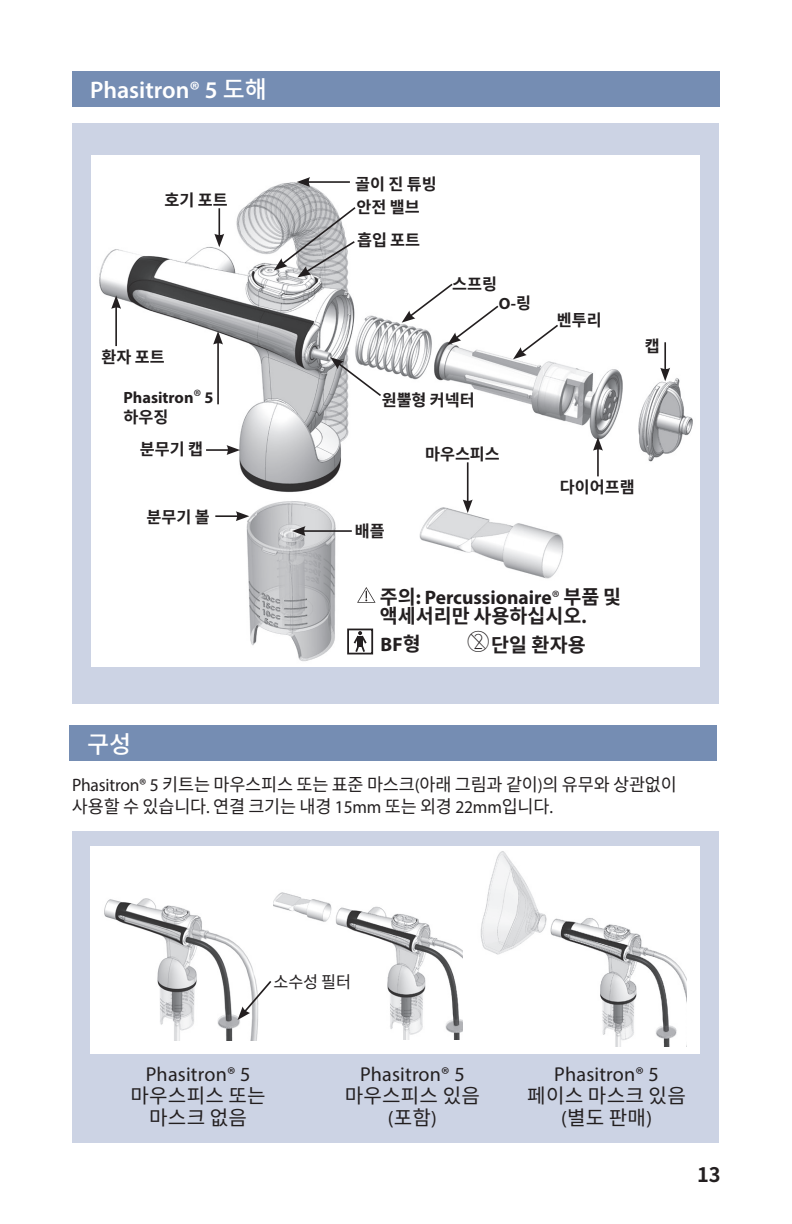
<style>
.page{position:relative;width:792px;height:1224px;background:#fff}
.page>*{position:absolute;margin:0;border:0;box-sizing:border-box;transform-origin:0 0}
.t1{font:600 24px "Myriad Pro";color:#fff}
.t2{font:500 24px "Noto Sans CJ Kkr";color:#fff}
.t3{font:20.2px "Myriad Pro";letter-spacing:.01em;color:#231f20}
.t4{font:20.2px/22px "Noto Sans CJ Kkr";letter-spacing:.01em;color:#231f20;text-align:center}
.t5{font:700 20px "Noto Sans CJ Kkr";color:#231f20}
.t6{font:700 19.6px "Myriad Pro";color:#231f20}
.t7{font:700 19.6px "Noto Sans CJ Kkr";color:#231f20}
.t8{font:18px/22px "Noto Sans CJ Kkr";letter-spacing:-.01em;color:#231f20}
.t9{font:16.8px "Noto Sans CJ Kkr";color:#231f20}
.t10{font:700 16.2px/32.4px "Noto Sans CJ Kkr";color:#231f20}
.t11{font:700 16.2px "Myriad Pro";color:#231f20}
.s1{font-family:"Noto Sans CJ Kkr";font-weight:500}
.s2{font-weight:400;font-size:19.6px}
.s3{font-family:"Noto Sans CJ Kkr"}
.s4{font-weight:400}
.s5{font-family:"Myriad Pro"}
.s6{font-family:"MDD ISO 15223 1";font-weight:400;font-size:21.2px}
</style>
<div class="page">
<div style="left:72px;top:124px;width:647px;height:580px;background:#ccd3e4"></div>
<div style="left:72px;top:832px;width:647px;height:311px;background:#ccd3e4"></div>
<img style="left:91px;top:156px;width:609px;height:510px">
<img style="left:415px;top:505px;width:148px;height:80px">
<svg style="left:513px;top:323px;width:47px;height:36px;background:#eeeded"></svg>
<svg style="left:402px;top:282px;width:98px;height:63px;background:#efefef"></svg>
<svg style="left:330px;top:357px;width:53px;height:41px;background:#d0d0d1"></svg>
<svg style="left:274px;top:205px;width:83px;height:72px;background:#bfbfc2"></svg>
<hr style="left:215px;top:515px;width:24px;height:2px;background:#231f20">
<svg style="left:236px;top:511px;width:13px;height:10px"></svg>
<hr style="left:302px;top:530px;width:50px;height:2px;background:#231f20">
<svg style="left:292px;top:526px;width:14px;height:10px"></svg>
<hr style="left:307px;top:181px;width:43px;height:2px;background:#231f20">
<svg style="left:297px;top:177px;width:13px;height:10px"></svg>
<hr style="left:206px;top:449px;width:24px;height:2px;background:#231f20">
<svg style="left:227px;top:445px;width:13px;height:10px"></svg>
<hr style="left:115px;top:306px;width:2px;height:40px;background:#231f20">
<svg style="left:111px;top:295px;width:10px;height:14px"></svg>
<hr style="left:597px;top:448px;width:2px;height:28px;background:#231f20">
<svg style="left:593px;top:437px;width:10px;height:14px"></svg>
<hr style="left:217px;top:341px;width:2px;height:63px;background:#231f20">
<svg style="left:213px;top:331px;width:10px;height:14px"></svg>
<hr style="left:218px;top:208px;width:2px;height:29px;background:#231f20">
<svg style="left:214px;top:234px;width:10px;height:13px"></svg>
<hr style="left:664px;top:342px;width:2px;height:29px;background:#231f20">
<svg style="left:660px;top:368px;width:10px;height:13px"></svg>
<svg style="left:357px;top:587px;width:19px;height:16px"></svg>
<hr style="left:467px;top:462px;width:2px;height:41px;background:#231f20">
<svg style="left:463px;top:500px;width:10px;height:13px"></svg>
<div style="left:72px;top:71px;width:648px;height:36px;background:#758db3"></div>
<div style="left:69px;top:725px;width:648px;height:36px;background:#758db3"></div>
<div style="left:90px;top:846px;width:610px;height:207px;background:#fff"></div>
<img style="left:104px;top:898px;width:154px;height:142px">
<img style="left:273px;top:892px;width:190px;height:148px">
<img style="left:480px;top:851px;width:207px;height:196px">
<svg style="left:238px;top:979px;width:34px;height:41px"></svg>
<svg style="left:352px;top:632px;width:16px;height:19px"></svg>
<div style="left:347px;top:629px;width:26px;height:25px;border:2px solid #231f20"></div>
<h1 class="t1" style="left:90px;top:75px;width:178px">Phasitron® 5 <span class="s1">도해</span></h1>
<p class="t10" style="left:165px;top:185px;width:65px">호기 포트</p>
<p class="t10" style="left:102px;top:341px;width:65px">환자 포트</p>
<p class="t11" style="left:123px;top:387px;width:92px">Phasitron<span class="s2">®</span> 5</p>
<p class="t10" style="left:124px;top:401px;width:46px">하우징</p>
<p class="t10" style="left:140px;top:434px;width:65px">분무기 캡</p>
<p class="t10" style="left:147px;top:501px;width:65px">분무기 볼</p>
<h1 class="t2" style="left:87px;top:731px;width:46px">구성</h1>
<p class="t10" style="left:355px;top:168px;width:83px">골이진튜빙</p>
<p class="t10" style="left:356px;top:192px;width:65px">안전 밸브 흡입 포트</p>
<p class="t10" style="left:452px;top:268px;width:46px">스프링</p>
<p class="t11" style="left:499px;top:293px;width:34px">O-<span class="s3">링</span></p>
<p class="t10" style="left:382px;top:385px;width:95px">원뿔형 커넥터</p>
<p class="t10" style="left:355px;top:515px;width:31px">배플</p>
<p class="t10" style="left:425px;top:438px;width:76px">마우스피스</p>
<p class="t10" style="left:557px;top:304px;width:46px">벤투리</p>
<p class="t10" style="left:645px;top:330px;width:16px">캡</p>
<p class="t10" style="left:560px;top:471px;width:76px">다이어프램</p>
<p class="t6" style="left:380px;top:584px;width:243px"><span class="s3">주의</span>: Percussionaire<span class="s4">®</span> <span class="s3">부품 및</span></p>
<p class="t7" style="left:380px;top:605px;width:208px">액세서리만 사용하십시오<span class="s5">.</span></p>
<p class="t6" style="left:380px;top:631px;width:42px">BF<span class="s3">형</span></p>
<p class="t7" style="left:468px;top:634px;width:119px"><span class="s6">D</span>단일 환자용</p>
<p class="t8" style="left:72px;top:773px;width:606px"><span class="s5">Phasitron® 5</span> 키트는 마우스피스 또는 표준 마스크<span class="s5">(</span>아래 그림과 같이<span class="s5">)</span>의 유무와 상관없이 사용할 수 있습니다<span class="s5">.</span> 연결 크기는 내경 <span class="s5">15mm</span> 또는 외경 <span class="s5">22mm</span>입니다<span class="s5">.</span></p>
<p class="t9" style="left:274px;top:973px;width:79px">소수성 필터</p>
<p class="t3" style="left:146px;top:1062px;width:106px">Phasitron® 5</p>
<p class="t4" style="left:130px;top:1085px;width:137px">마우스피스 또는 마스크 없음</p>
<p class="t3" style="left:360px;top:1062px;width:106px">Phasitron® 5</p>
<p class="t4" style="left:345px;top:1085px;width:137px">마우스피스 있음</p>
<p class="t3" style="left:388px;top:1106px;width:51px">(<span class="s3">포함</span>)</p>
<p class="t3" style="left:554px;top:1062px;width:106px">Phasitron® 5</p>
<p class="t4" style="left:527px;top:1085px;width:160px">페이스 마스크 있음 <span class="s5">(</span>별도 판매<span class="s5">)</span></p>
<p class="t5" style="left:697px;top:1163px;width:25px">13</p>
</div>
